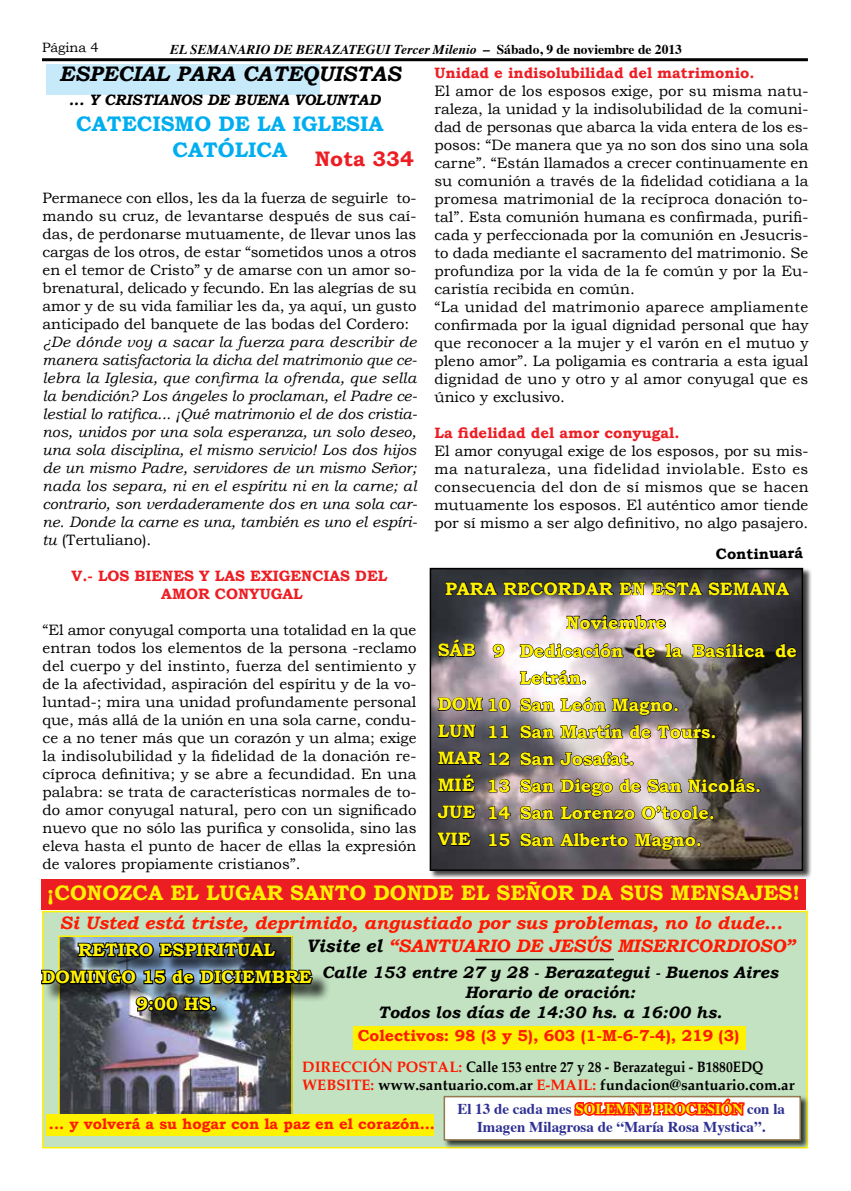
<style>
.page{position:relative;width:851px;height:1191px;background:#fff}
.page>*{position:absolute;margin:0;border:0;box-sizing:border-box;transform-origin:0 0}
.t1{font:700 21px "Bookman Old Style";color:#fff200}
.t2{font:700 21px/25.2px "Bookman Old Style";color:#00aeef;text-align:center}
.t3{font:italic 700 21px "Bookman Old Style";color:#000}
.t4{font:700 21px "Bookman Old Style";color:#ed1d24}
.t5{font:700 18px/27px "Bookman Old Style";color:#fff200}
.t6{font:italic 700 18px "Bookman Old Style";color:#ff1900}
.t7{font:italic 700 16.5px/19.8px "Bookman Old Style";color:#000;text-align:center}
.t8{font:700 15.9px "Bookman Old Style";color:#ff1900}
.t9{font:15px/18px "Bookman Old Style";color:#000;text-align:justify}
.t10{font:italic 15px/18px "Bookman Old Style";color:#000;text-align:justify}
.t11{font:700 15px/18px "Palatino";color:#000;scale:.9 1}
.t12{font:700 15px/18px "Bookman Old Style";color:#ed1d24;text-align:center}
.t13{font:700 15px/18px "Times";color:#2e3092;text-align:center}
.t14{font:700 15px "Bookman Old Style";color:#ff1900}
.t15{font:italic 700 15px "Bookman Old Style";color:#000}
.t16{font:700 15px "Bookman Old Style";letter-spacing:-.005em;color:#000}
.t17{font:italic 700 13.5px "Times";color:#000}
.t18{font:13.5px "Bookman Old Style";color:#000}
.s1{font-style:normal}
.s2{color:#000}
.s3{color:#ff1900}
.s4{color:#fff200}
</style>
<div class="page">
<hr style="left:42px;top:58px;width:765px;height:3px;background:#000">
<div style="left:429px;top:567px;width:382px;height:312px;background:#000;opacity:.75"></div>
<img style="left:432px;top:571px;width:368px;height:297px">
<div style="left:429px;top:568px;width:374px;height:303px;border:2px solid #000"></div>
<div style="left:41px;top:879px;width:764px;height:30px;background:#ed1d24"></div>
<div style="left:42px;top:911px;width:765px;height:237px;background:#c3e2c2;border:2px solid #fff200"></div>
<div style="left:443px;top:1095px;width:366px;height:54px;background:#000;opacity:.75"></div>
<div style="left:443px;top:1095px;width:357px;height:45px;background:#fff;border:2px solid #94784e"></div>
<img style="left:61px;top:938px;width:229px;height:176px">
<div style="left:58px;top:935px;width:235px;height:198px;border:2px solid #fff200"></div>
<div style="left:353px;top:1026px;width:392px;height:23px;background:#fff200"></div>
<svg style="left:572px;top:1095px;width:174px;height:21px"></svg>
<hr style="left:475px;top:958px;width:138px;height:2px;background:#000">
<div style="left:46px;top:1114px;width:387px;height:21px;background:#fff200"></div>
<div style="left:46px;top:65px;width:273px;height:30px;background:#c7eafb"></div>
<svg style="left:445px;top:581px;width:52px;height:14px"></svg>
<svg style="left:503px;top:581px;width:110px;height:14px;background:#26272d"></svg>
<svg style="left:619px;top:581px;width:26px;height:14px"></svg>
<svg style="left:651px;top:579px;width:138px;height:16px;background:#343238"></svg>
<svg style="left:437px;top:639px;width:39px;height:18px"></svg>
<svg style="left:437px;top:724px;width:39px;height:14px"></svg>
<svg style="left:437px;top:749px;width:45px;height:16px"></svg>
<svg style="left:437px;top:774px;width:38px;height:18px"></svg>
<svg style="left:436px;top:805px;width:40px;height:14px"></svg>
<svg style="left:437px;top:832px;width:34px;height:14px"></svg>
<svg style="left:492px;top:643px;width:12px;height:15px"></svg>
<svg style="left:437px;top:695px;width:73px;height:17px"></svg>
<svg style="left:488px;top:724px;width:21px;height:14px"></svg>
<svg style="left:488px;top:751px;width:22px;height:15px"></svg>
<svg style="left:488px;top:778px;width:22px;height:15px"></svg>
<svg style="left:488px;top:805px;width:23px;height:14px"></svg>
<svg style="left:488px;top:832px;width:22px;height:15px"></svg>
<div style="left:44px;top:945px;width:287px;height:84px;background:#000;opacity:.75"></div>
<svg style="left:41px;top:940px;width:273px;height:47px;background:#404b4f"></svg>
<svg style="left:134px;top:994px;width:84px;height:19px;background:#3a3f43"></svg>
<svg style="left:519px;top:643px;width:104px;height:15px"></svg>
<svg style="left:633px;top:643px;width:22px;height:15px"></svg>
<svg style="left:665px;top:643px;width:17px;height:15px"></svg>
<svg style="left:692px;top:643px;width:73px;height:15px"></svg>
<svg style="left:775px;top:643px;width:22px;height:15px"></svg>
<svg style="left:519px;top:670px;width:67px;height:15px"></svg>
<svg style="left:519px;top:697px;width:35px;height:15px"></svg>
<svg style="left:560px;top:695px;width:118px;height:21px;background:#7d797f"></svg>
<svg style="left:519px;top:724px;width:35px;height:15px"></svg>
<svg style="left:560px;top:722px;width:63px;height:17px"></svg>
<svg style="left:629px;top:724px;width:87px;height:15px"></svg>
<svg style="left:519px;top:751px;width:115px;height:15px;background:#766e72"></svg>
<svg style="left:519px;top:778px;width:35px;height:15px"></svg>
<svg style="left:560px;top:778px;width:53px;height:19px"></svg>
<svg style="left:619px;top:778px;width:22px;height:15px"></svg>
<svg style="left:647px;top:778px;width:113px;height:15px;background:#534f4f"></svg>
<svg style="left:519px;top:805px;width:35px;height:15px"></svg>
<svg style="left:560px;top:806px;width:75px;height:14px"></svg>
<svg style="left:641px;top:805px;width:73px;height:15px"></svg>
<svg style="left:519px;top:832px;width:109px;height:15px;background:#474348"></svg>
<svg style="left:634px;top:830px;width:67px;height:21px"></svg>
<svg style="left:566px;top:614px;width:100px;height:15px"></svg>
<p class="t18" style="left:42px;top:39px;width:58px">Página 4</p>
<p class="t17" style="left:170px;top:37px;width:513px">EL SEMANARIO DE BERAZATEGUI Tercer Milenio <span class="s1">– Sábado, 9 de noviembre de 2013</span></p>
<h1 class="t3" style="left:59px;top:61px;width:343px">ESPECIAL PARA CATEQUISTAS</h1>
<h1 class="t2" style="left:76px;top:111px;width:309px">CATECISMO DE LA IGLESIA<br>CATÓLICA</h1>
<p class="t15" style="left:69px;top:91px;width:313px">... Y CRISTIANOS DE BUENA VOLUNTAD</p>
<h1 class="t4" style="left:315px;top:146px;width:101px">Nota 334</h1>
<p class="t9" style="left:43px;top:188px;width:375px">Permanece con ellos, les da la fuerza de seguirle to&shy;mando su cruz, de levantarse después de sus caí&shy;das, de perdonarse mutuamente, de llevar unos las cargas de los otros, de estar “sometidos unos a otros en el temor de Cristo” y de amarse con un amor so&shy;brenatural, delicado y fecundo. En las alegrías de su amor y de su vida familiar les da, ya aquí, un gusto anticipado del banquete de las bodas del Cordero:</p>
<p class="t10" style="left:43px;top:332px;width:376px">¿De dónde voy a sacar la fuerza para describir de manera satisfactoria la dicha del matrimonio que ce&shy;lebra la Iglesia, que confirma la ofrenda, que sella la bendición? Los ángeles lo proclaman, el Padre ce&shy;lestial lo ratifica... ¡Qué matrimonio el de dos cristia&shy;nos, unidos por una sola esperanza, un solo deseo, una sola disciplina, el mismo servicio! Los dos hijos de un mismo Padre, servidores de un mismo Señor; nada los separa, ni en el espíritu ni en la carne; al contrario, son verdaderamente dos en una sola car&shy;ne. Donde la carne es una, también es uno el espíri&shy;tu <span class="s1">(Tertuliano).</span></p>
<p class="t12" style="left:72px;top:566px;width:317px">V.- LOS BIENES Y LAS EXIGENCIAS DEL<br>AMOR CONYUGAL</p>
<p class="t9" style="left:43px;top:620px;width:375px">“El amor conyugal comporta una totalidad en la que entran todos los elementos de la persona -reclamo del cuerpo y del instinto, fuerza del sentimiento y de la afectividad, aspiración del espíritu y de la vo&shy;luntad-; mira una unidad profundamente personal que, más allá de la unión en una sola carne, condu&shy;ce a no tener más que un corazón y un alma; exige la indisolubilidad y la fidelidad de la donación re&shy;cíproca definitiva; y se abre a fecundidad. En una palabra: se trata de características normales de to&shy;do amor conyugal natural, pero con un significado nuevo que no sólo las purifica y consolida, sino las eleva hasta el punto de hacer de ellas la expresión de valores propiamente cristianos”.</p>
<p class="t12" style="left:434px;top:63px;width:321px">Unidad e indisolubilidad del matrimonio.</p>
<p class="t9" style="left:434px;top:81px;width:375px;text-align:left">El amor de los esposos exige, por su misma natu&shy;raleza, la unidad y la indisolubilidad de la comuni&shy;dad de personas que abarca la vida entera de los es&shy;posos: “De manera que ya no son dos sino una sola carne”. “Están llamados a crecer continuamente en su comunión a través de la fidelidad cotidiana a la promesa matrimonial de la recíproca donación to&shy;tal”. Esta comunión humana es confirmada, purifi&shy;cada y perfeccionada por la comunión en Jesucris&shy;to dada mediante el sacramento del matrimonio. Se profundiza por la vida de la fe común y por la Eu&shy;caristía recibida en común.<br>“La unidad del matrimonio aparece ampliamente confirmada por la igual dignidad personal que hay que reconocer a la mujer y el varón en el mutuo y pleno amor”. La poligamia es contraria a esta igual dignidad de uno y otro y al amor conyugal que es único y exclusivo.</p>
<p class="t12" style="left:434px;top:423px;width:246px">La fidelidad del amor conyugal.</p>
<p class="t9" style="left:434px;top:441px;width:375px">El amor conyugal exige de los esposos, por su mis&shy;ma naturaleza, una fidelidad inviolable. Esto es consecuencia del don de sí mismos que se hacen mutuamente los esposos. El auténtico amor tiende por sí mismo a ser algo definitivo, no algo pasajero.</p>
<p class="t16" style="left:715px;top:544px;width:89px">Continuará</p>
<p class="t5" style="left:445px;top:574px;width:345px">PARA RECORDAR EN ESTA SEMANA</p>
<p class="t5" style="left:437px;top:636px;width:39px">SÁB</p>
<p class="t5" style="left:492px;top:637px;width:13px">9</p>
<p class="t5" style="left:437px;top:690px;width:74px">DOM 10<br>LUN<br>MAR 12<br>MIÉ<br>JUE<br>VIE</p>
<p class="t5" style="left:486px;top:718px;width:25px">11</p>
<p class="t5" style="left:486px;top:772px;width:25px;text-align:justify">13<br>14<br>15</p>
<p class="t5" style="left:566px;top:608px;width:101px">Noviembre</p>
<p class="t5" style="left:519px;top:637px;width:279px">Dedicación de la Basílica de<br>Letrán.<br>San León Magno.<br>San Martín de Tours.<br>San Josafat.<br>San Diego de San Nicolás.<br>San Lorenzo O’toole.<br>San Alberto Magno.</p>
<h1 class="t1" style="left:47px;top:880px;width:754px">¡CONOZCA EL LUGAR SANTO DONDE EL SEÑOR DA SUS MENSAJES!</h1>
<p class="t6" style="left:59px;top:911px;width:724px">Si Usted está triste, deprimido, angustiado por sus problemas, no lo dude...</p>
<p class="t6" style="left:306px;top:935px;width:490px"><span class="s2">Visite el</span> “SANTUARIO DE JESÚS MISERICORDIOSO”</p>
<p class="t5" style="left:41px;top:936px;width:271px;text-align:center">RETIRO ESPIRITUAL<br>DOMINGO 15 de DICIEMBRE<br>9:00 HS.</p>
<p class="t7" style="left:322px;top:962px;width:457px">Calle 153 entre 27 y 28 - Berazategui - Buenos Aires<br>Horario de oración:<br>Todos los días de 14:30 hs. a 16:00 hs.</p>
<p class="t8" style="left:357px;top:1026px;width:383px">Colectivos: 98 (3 y 5), 603 (1-M-6-7-4), 219 (3)</p>
<p class="t11" style="left:302px;top:1058px;width:548px"><span class="s3">DIRECCIÓN POSTAL:</span> Calle 153 entre 27 y 28 - Berazategui - B1880EDQ<br><span class="s3">WEBSITE:</span> www.santuario.com.ar <span class="s3">E-MAIL:</span> fundacion@santuario.com.ar</p>
<p class="t14" style="left:49px;top:1114px;width:387px">... y volverá a su hogar con la paz en el corazón...</p>
<p class="t13" style="left:457px;top:1098px;width:329px">El 13 de cada mes <span class="s4">SOLEMNE PROCESIÓN</span> con la<br>Imagen Milagrosa de “María Rosa Mystica”.</p>
</div>
